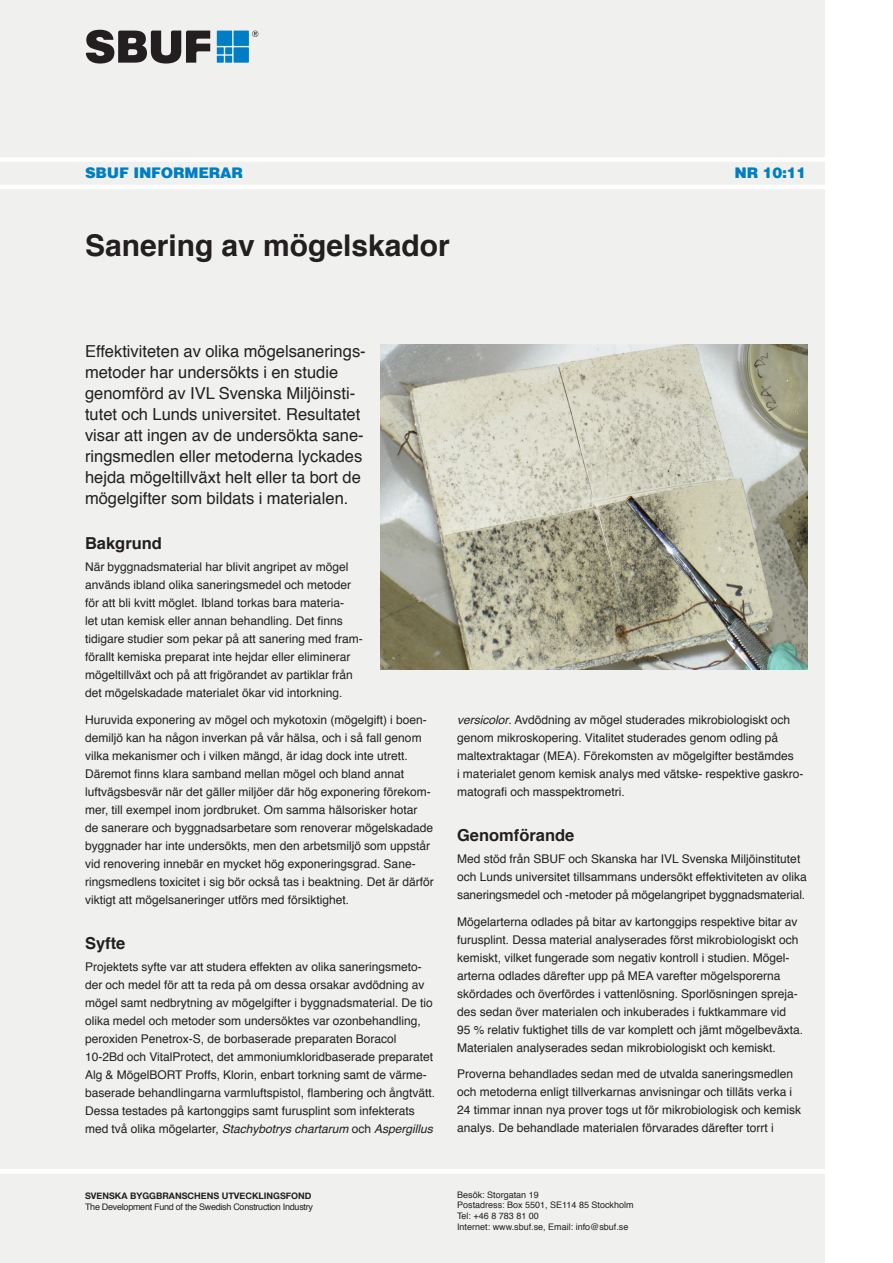
<style>
.page{position:relative;width:893px;height:1263px;background:#fff}
.page>*{position:absolute;margin:0;border:0;box-sizing:border-box;transform-origin:0 0}
.Rubrik{font:700 30px "Helvetica";color:#231f20}
.Ingress{font:16.5px/21px "Helvetica";color:#231f20}
.Mellanrubbe{font:700 16.5px "Helvetica";color:#231f20}
.t1{font:900 15px "Helvetica";letter-spacing:-.02em;color:#007ec5}
.Brödtext{font:12px/18px "Helvetica";color:#231f20}
.t2{font:9px "Helvetica";color:#231f20}
.t3{font:9px "Helvetica";letter-spacing:-.03em;color:#231f20}
.t4{font:700 9px "Helvetica Neue";color:#231f20}
.s1{font-style:italic}
</style>
<div class="page">
<div style="left:0;top:0;width:825px;height:1263px;background:#f0f1ee"></div>
<svg style="left:86px;top:30px;width:124px;height:34px"></svg>
<div style="left:225px;top:47px;width:7px;height:7px;background:#007ec5"></div>
<div style="left:217px;top:47px;width:7px;height:7px;background:#007ec5"></div>
<div style="left:225px;top:56px;width:7px;height:7px;background:#007ec5"></div>
<div style="left:217px;top:56px;width:7px;height:7px;background:#007ec5"></div>
<div style="left:234px;top:47px;width:15px;height:16px;background:#007ec5"></div>
<div style="left:234px;top:31px;width:15px;height:15px;background:#007ec5"></div>
<div style="left:217px;top:31px;width:15px;height:15px;background:#007ec5"></div>
<svg style="left:252px;top:31px;width:6px;height:6px"></svg>
<div style="left:0;top:157px;width:835px;height:5px;background:#fff"></div>
<hr style="left:0;top:185px;width:835px;height:4px;background:#fff">
<div style="left:0;top:1169px;width:836px;height:5px;background:#fff"></div>
<img style="left:380px;top:344px;width:428px;height:325px">
<p class="t1" style="left:85px;top:164px;width:160px">SBUF INFORMERAR</p>
<p class="t1" style="left:734px;top:164px;width:74px">NR 10:11</p>
<p class="Rubrik" style="left:85px;top:222px;width:366px">Sanering av mögelskador</p>
<p class="Ingress" style="left:85px;top:341px;width:282px">Effektiviteten av olika mögelsanerings&shy;metoder har undersökts i en studie genomförd av IVL Svenska Miljöinsti&shy;tutet och Lunds universitet. Resultatet visar att ingen av de undersökta sane&shy;ringsmedlen eller metoderna lyckades hejda mögeltillväxt helt eller ta bort de mögelgifter som bildats i materialen.</p>
<p class="Mellanrubbe" style="left:85px;top:530px;width:79px">Bakgrund</p>
<p class="Brödtext" style="left:85px;top:558px;width:279px">När byggnadsmaterial har blivit angripet av mögel används ibland olika saneringsmedel och metoder för att bli kvitt möglet. Ibland torkas bara materia-<br>let utan kemisk eller annan behandling. Det finns tidigare studier som pekar på att sanering med fram&shy;förallt kemiska preparat inte hejdar eller eliminerar mögeltillväxt och på att frigörandet av partiklar från det mögelskadade materialet ökar vid intorkning.</p>
<p class="Brödtext" style="left:85px;top:711px;width:350px">Huruvida exponering av mögel och mykotoxin (mögelgift) i boen&shy;demiljö kan ha någon inverkan på vår hälsa, och i så fall genom vilka mekanismer och i vilken mängd, är idag dock inte utrett.<br>Däremot finns klara samband mellan mögel och bland annat luftvägsbesvär när det gäller miljöer där hög exponering förekom&shy;mer, till exempel inom jordbruket. Om samma hälsorisker hotar de sanerare och byggnadsarbetare som renoverar mögelskadade byggnader har inte undersökts, men den arbetsmiljö som uppstår vid renovering innebär en mycket hög exponeringsgrad. Sane&shy;ringsmedlens toxicitet i sig bör också tas i beaktning. Det är därför viktigt att mögelsaneringer utförs med försiktighet.</p>
<p class="Mellanrubbe" style="left:85px;top:930px;width:42px">Syfte</p>
<p class="Brödtext" style="left:85px;top:958px;width:352px">Projektets syfte var att studera effekten av olika saneringsmeto&shy;der och medel för att ta reda på om dessa orsakar avdödning av mögel samt nedbrytning av mögelgifter i byggnadsmaterial. De tio olika medel och metoder som undersöktes var ozonbehandling, peroxiden Penetrox-S, de borbaserade preparaten Boracol 10-2Bd och VitalProtect, det ammoniumkloridbaserade preparatet Alg &amp; MögelBORT Proffs, Klorin, enbart torkning samt de värme&shy;baserade behandlingarna varmluftspistol, flambering och ångtvätt.<br>Dessa testades på kartonggips samt furusplint som infekterats med två olika mögelarter, <span class="s1">Stachybotrys chartarum</span> och <span class="s1">Aspergillus</span></p>
<p class="t4" style="left:85px;top:1191px;width:228px">SVENSKA BYGGBRANSCHENS UTVECKLINGSFOND</p>
<p class="t3" style="left:85px;top:1200px;width:229px">The Development Fund of the Swedish Construction Industry</p>
<p class="Brödtext" style="left:457px;top:711px;width:348px"><span class="s1">versicolor</span>. Avdödning av mögel studerades mikrobiologiskt och genom mikroskopering. Vitalitet studerades genom odling på maltextraktagar (MEA). Förekomsten av mögelgifter bestämdes<br>i materialet genom kemisk analys med vätske- respektive gaskro&shy;matografi och masspektrometri.</p>
<p class="Mellanrubbe" style="left:457px;top:822px;width:119px">Genomförande</p>
<p class="Brödtext" style="left:457px;top:850px;width:351px">Med stöd från SBUF och Skanska har IVL Svenska Miljöinstitutet och Lunds universitet tillsammans undersökt effektiviteten av olika saneringsmedel och -metoder på mögelangripet byggnadsmaterial.</p>
<p class="Brödtext" style="left:457px;top:913px;width:348px">Mögelarterna odlades på bitar av kartonggips respektive bitar av furusplint. Dessa material analyserades först mikrobiologiskt och kemiskt, vilket fungerade som negativ kontroll i studien. Mögel&shy;arterna odlades därefter upp på MEA varefter mögelsporerna skördades och överfördes i vattenlösning. Sporlösningen spreja&shy;des sedan över materialen och inkuberades i fuktkammare vid<br>95 % relativ fuktighet tills de var komplett och jämt mögelbeväxta.<br>Materialen analyserades sedan mikrobiologiskt och kemiskt.</p>
<p class="Brödtext" style="left:457px;top:1065px;width:346px">Proverna behandlades sedan med de utvalda saneringsmedlen och metoderna enligt tillverkarnas anvisningar och tilläts verka i 24 timmar innan nya prover togs ut för mikrobiologisk och kemisk analys. De behandlade materialen förvarades därefter torrt i</p>
<p class="t2" style="left:457px;top:1187px;width:83px">Besök: Storgatan 19</p>
<p class="t2" style="left:457px;top:1198px;width:178px">Postadress: Box 5501, SE114 85 Stockholm</p>
<p class="t2" style="left:457px;top:1209px;width:83px">Tel: +46 8 783 81 00</p>
<p class="t2" style="left:457px;top:1220px;width:173px">Internet: www.sbuf.se, Email: info@sbuf.se</p>
</div>
